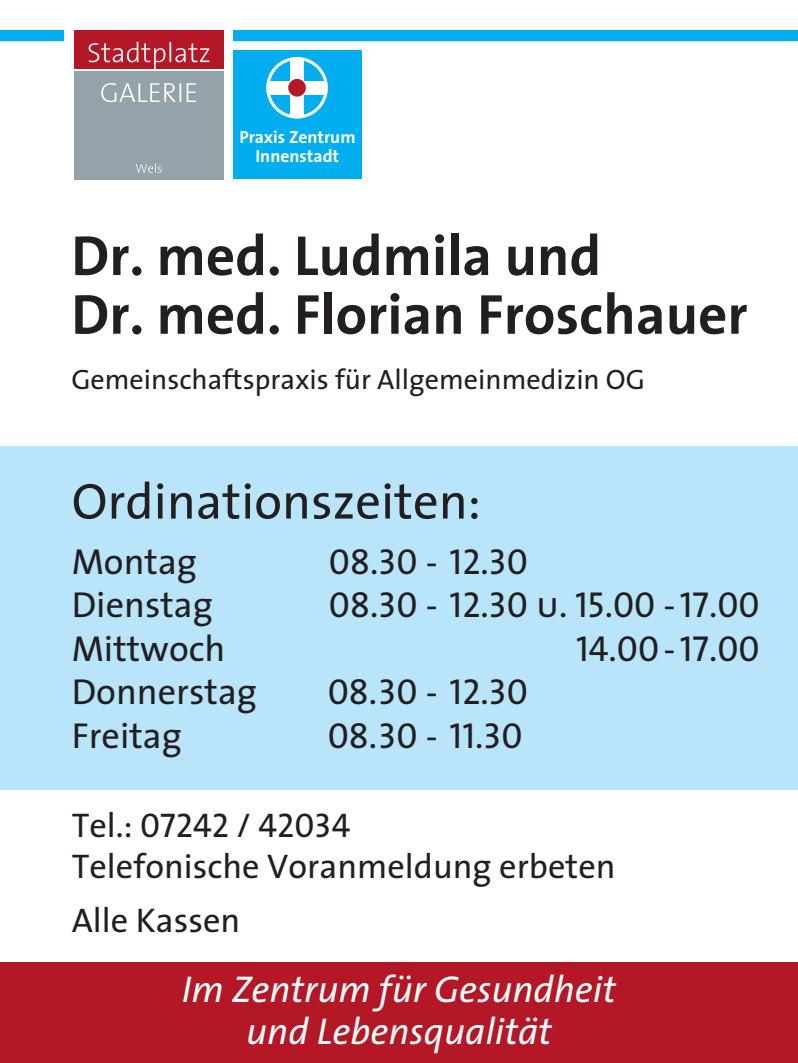
<style>
.page{position:relative;width:798px;height:1063px;background:#fff}
.page>*{position:absolute;margin:0;border:0;box-sizing:border-box;transform-origin:0 0}
.t1{font:700 56.88px/58.8px "The Sans";color:#231f20}
.t2{font:50.62px "The Sans";color:#231f20}
.t3{font:italic 37.5px/41.2px "The Sans";color:#fff;text-align:center}
.t4{font:36.25px "The Sans Caps";color:#231f20}
.t5{font:36.25px "The Sans";color:#231f20}
.t6{font:34.38px/53.8px "The Sans";color:#231f20}
.t7{font:34.38px "The Sans Caps";color:#231f20}
.t8{font:28.12px "The Sans";color:#231f20}
.t9{font:700 17.62px/19.1px "The Sans";color:#fff;text-align:center}
.s1{font-family:"The Sans"}
</style>
<div class="page">
<div style="left:0;top:30px;width:797px;height:11px;background:#00aeef"></div>
<div style="left:65px;top:21px;width:168px;height:168px;background:#fff"></div>
<div style="left:0;top:962px;width:797px;height:101px;background:#b41725"></div>
<div style="left:0;top:446px;width:797px;height:344px;background:#b9e5fa"></div>
<div style="left:74px;top:30px;width:149px;height:39px;background:#b41725"></div>
<div style="left:74px;top:71px;width:149px;height:108px;background:#94a2aa"></div>
<svg style="left:101px;top:83px;width:95px;height:19px"></svg>
<svg style="left:88px;top:42px;width:121px;height:27px"></svg>
<svg style="left:136px;top:163px;width:26px;height:10px"></svg>
<div style="left:233px;top:51px;width:129px;height:128px;background:#00aeef"></div>
<div style="left:266px;top:57px;width:62px;height:62px;border:3px solid #fff;border-radius:50%"></div>
<div style="left:290px;top:59px;width:14px;height:58px;background:#fff"></div>
<div style="left:268px;top:81px;width:58px;height:14px;background:#fff"></div>
<div style="left:288px;top:79px;width:18px;height:18px;background:#b41725;border-radius:50%"></div>
<p class="t9" style="left:239px;top:127px;width:118px">Praxis Zentrum<br>Innenstadt</p>
<h1 class="t1" style="left:71px;top:225px;width:677px">Dr. med. Ludmila und<br>Dr. med. Florian Froschauer</h1>
<p class="t8" style="left:71px;top:356px;width:575px">Gemeinschaftspraxis für Allgemeinmedizin OG</p>
<h2 class="t2" style="left:72px;top:459px;width:410px">Ordinationszeiten:</h2>
<p class="t5" style="left:72px;top:532px;width:127px">Montag</p>
<p class="t4" style="left:329px;top:532px;width:200px">08.30 - 12.30</p>
<p class="t5" style="left:72px;top:575px;width:143px">Dienstag</p>
<p class="t4" style="left:329px;top:575px;width:432px">08.30 - 12.30 u. 15.00 -17.00</p>
<p class="t5" style="left:72px;top:619px;width:155px">Mittwoch</p>
<p class="t4" style="left:576px;top:619px;width:185px">14.00-17.00</p>
<p class="t5" style="left:72px;top:662px;width:187px">Donnerstag</p>
<p class="t4" style="left:327px;top:662px;width:202px">08.30 - 12.30</p>
<p class="t5" style="left:72px;top:706px;width:112px">Freitag</p>
<p class="t4" style="left:327px;top:706px;width:196px">08.30 - 11.30</p>
<p class="t7" style="left:72px;top:797px;width:280px"><span class="s1">Tel.:</span> 07242 / 42034</p>
<p class="t6" style="left:72px;top:839px;width:545px">Telefonische Voranmeldung erbeten<br>Alle Kassen</p>
<p class="t3" style="left:182px;top:968px;width:435px">Im Zentrum für Gesundheit und Lebensqualität</p>
</div>
